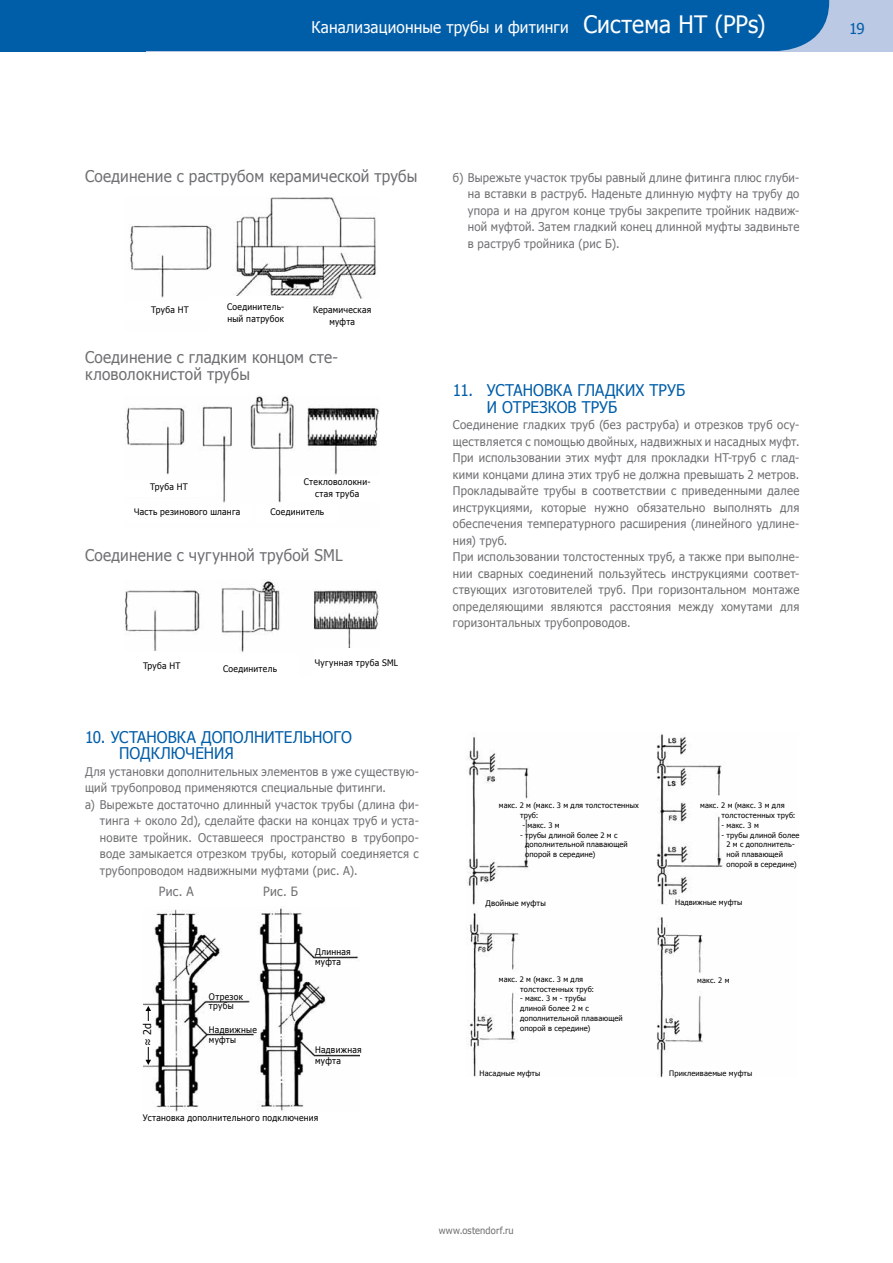
<style>
.page{position:relative;width:893px;height:1263px;background:#fff}
.page>*{position:absolute;margin:0;border:0;box-sizing:border-box;transform-origin:0 0}
.t1{font:16.2px/16.5px "Tahoma";letter-spacing:.01em;color:#6f7072;scale:.95 1}
.t2{font:16.2px/16.5px "Tahoma";letter-spacing:.005em;color:#005da8;scale:.95 1}
.t3{font:16.2px "Tahoma";letter-spacing:.01em;color:#fff;scale:.95 1}
.t4{font:15px "Tahoma";color:#005da8}
.t5{font:12.75px "Tahoma";letter-spacing:.02em;color:#6f7072;scale:.95 1}
.t6{font:12px/16.5px "Tahoma";letter-spacing:.025em;color:#6f7072;text-align:justify;scale:.95 1}
.t7{font:10.65px "Tahoma";color:#000}
.t8{font:9.75px "Tahoma";letter-spacing:.02em;color:#6f7072;scale:.95 1}
.t9{font:9px/12px "Tahoma";letter-spacing:.03em;color:#000;scale:.95 1}
.t10{font:7.8px "Tahoma";letter-spacing:.02em;color:#000}
.t11{font:7.5px/9.8px "Tahoma";letter-spacing:.02em;color:#000}
.s1{font-size:24px}
</style>
<div class="page">
<div style="left:0;top:0;width:893px;height:51px;background:#bcc9e4"></div>
<div style="left:146px;top:0;width:683px;height:51px;background:#005da8"></div>
<div style="left:0;top:0;width:146px;height:51px;background:#005da8"></div>
<img style="left:130px;top:197px;width:247px;height:102px">
<img style="left:125px;top:395px;width:254px;height:108px">
<img style="left:125px;top:581px;width:254px;height:71px">
<div style="left:209px;top:297px;width:93px;height:34px;background:#fff"></div>
<div style="left:123px;top:480px;width:92px;height:16px;background:#fff"></div>
<div style="left:287px;top:477px;width:101px;height:25px;background:#fff"></div>
<div style="left:111px;top:651px;width:101px;height:31px;background:#fff"></div>
<div style="left:313px;top:648px;width:87px;height:31px;background:#fff"></div>
<img style="left:143px;top:908px;width:217px;height:203px">
<hr style="left:148px;top:1010px;width:1px;height:51px;background:#000">
<svg style="left:145px;top:1060px;width:6px;height:5px"></svg>
<svg style="left:145px;top:1006px;width:6px;height:5px"></svg>
<div style="left:143px;top:1021px;width:10px;height:26px;background:#fff"></div>
<img style="left:467px;top:734px;width:256px;height:344px">
<h1 class="t3" style="left:311px;top:16px;width:479px">Канализационные трубы и фитинги <span class="s1">Система HT (PPs)</span></h1>
<p class="t4" style="left:849px;top:19px;width:17px">19</p>
<h1 class="t1" style="left:85px;top:167px;width:351px">Соединение с раструбом керамической трубы</h1>
<p class="t9" style="left:151px;top:303px;width:41px">Труба НТ</p>
<p class="t9" style="left:227px;top:300px;width:62px">Соединитель&shy;ный патрубок</p>
<p class="t9" style="left:313px;top:303px;width:63px;text-align:center">Керамическая муфта</p>
<h1 class="t1" style="left:85px;top:348px;width:268px">Соединение с гладким концом сте&shy;кловолокнистой трубы</h1>
<p class="t9" style="left:304px;top:476px;width:72px;text-align:center">Стекловолокни&shy;стая труба</p>
<p class="t9" style="left:150px;top:480px;width:41px">Труба НТ</p>
<p class="t9" style="left:134px;top:505px;width:113px">Часть резинового шланга</p>
<p class="t9" style="left:270px;top:505px;width:58px">Соединитель</p>
<h1 class="t1" style="left:85px;top:546px;width:273px">Соединение с чугунной трубой SML</h1>
<p class="t9" style="left:143px;top:659px;width:41px">Труба НТ</p>
<p class="t9" style="left:223px;top:662px;width:58px">Соединитель</p>
<p class="t9" style="left:315px;top:656px;width:89px">Чугунная труба SML</p>
<h1 class="t2" style="left:119px;top:728px;width:247px;text-indent:-34px">10. УСТАНОВКА ДОПОЛНИТЕЛЬНОГО<br>ПОДКЛЮЧЕНИЯ</h1>
<p class="t6" style="left:85px;top:763px;width:353px">Для установки дополнительных элементов в уже существую-</p>
<p class="t6" style="left:85px;top:779px;width:318px">щий трубопровод применяются специальные фитинги.</p>
<p class="t6" style="left:85px;top:796px;width:353px">a) Вырежьте достаточно длинный участок трубы (длина фи-</p>
<p class="t6" style="left:100px;top:812px;width:337px">тинга + около 2d), сделайте фаски на концах труб и уста-</p>
<p class="t6" style="left:100px;top:829px;width:337px">новите тройник. Оставшееся пространство в трубопро-</p>
<p class="t6" style="left:100px;top:845px;width:337px">воде замыкается отрезком трубы, который соединяется с</p>
<p class="t6" style="left:100px;top:862px;width:273px">трубопроводом надвижными муфтами (рис. А).</p>
<p class="t5" style="left:159px;top:883px;width:38px">Рис. А</p>
<p class="t5" style="left:263px;top:883px;width:38px">Рис. Б</p>
<p class="t7" style="left:140px;top:1046px;width:24px;rotate:-90deg">≈ 2d</p>
<p class="t9" style="left:209px;top:991px;width:37px;line-height:9.8px">Отрезок трубы</p>
<p class="t9" style="left:209px;top:1024px;width:52px;line-height:10.5px">Надвижные муфты</p>
<p class="t9" style="left:315px;top:946px;width:39px;line-height:10.5px">Длинная муфта</p>
<p class="t9" style="left:315px;top:1044px;width:50px;line-height:10.5px">Надвижная муфта</p>
<p class="t9" style="left:143px;top:1111px;width:186px">Установка дополнительного подключения</p>
<p class="t6" style="left:468px;top:169px;width:351px;text-indent:-15px">б) Вырежьте участок трубы равный длине фитинга плюс глуби&shy;на вставки в раструб. Наденьте длинную муфту на трубу до упора и на другом конце трубы закрепите тройник надвиж&shy;ной муфтой. Затем гладкий конец длинной муфты задвиньте в раструб тройника (рис Б).</p>
<h1 class="t2" style="left:487px;top:381px;width:210px;text-indent:-34px">11. УСТАНОВКА ГЛАДКИХ ТРУБ<br>И ОТРЕЗКОВ ТРУБ</h1>
<p class="t6" style="left:453px;top:416px;width:366px;text-align:left">Соединение гладких труб (без раструба) и отрезков труб осу&shy;ществляется с помощью двойных, надвижных и насадных муфт.<br>При использовании этих муфт для прокладки НТ-труб с глад&shy;кими концами длина этих труб не должна превышать 2 метров.<br>Прокладывайте трубы в соответствии с приведенными далее инструкциями, которые нужно обязательно выполнять для обеспечения температурного расширения (линейного удлине&shy;ния) труб.<br>При использовании толстостенных труб, а также при выполне&shy;нии сварных соединений пользуйтесь инструкциями соответ&shy;ствующих изготовителей труб. При горизонтальном монтаже определяющими являются расстояния между хомутами для горизонтальных трубопроводов.</p>
<p class="t11" style="left:520px;top:800px;width:120px;text-indent:-21px">макс. 2 м (макс. 3 м для толстостенных труб:</p>
<p class="t11" style="left:522px;top:820px;width:39px">- макс. 3 м</p>
<p class="t11" style="left:525px;top:830px;width:104px;text-indent:-5px">- трубы длиной более 2 м с дополнительной плавающей опорой в середине)</p>
<p class="t11" style="left:721px;top:800px;width:76px;text-indent:-21px">макс. 2 м (макс. 3 м для толстостенных труб:</p>
<p class="t11" style="left:721px;top:820px;width:39px">- макс. 3 м</p>
<p class="t11" style="left:726px;top:830px;width:74px;text-indent:-5px">- трубы длиной более<br>2 м с дополнитель&shy;ной плавающей опорой в середине)</p>
<p class="t10" style="left:485px;top:897px;width:62px">Двойные муфты</p>
<p class="t11" style="left:675px;top:897px;width:69px">Надвижные муфты</p>
<p class="t11" style="left:520px;top:974px;width:76px;text-indent:-21px">макс. 2 м (макс. 3 м для толстостенных труб:</p>
<p class="t11" style="left:520px;top:993px;width:104px">- макс. 3 м - трубы<br>длиной более 2 м с дополнительной плавающей опорой в середине)</p>
<p class="t11" style="left:697px;top:975px;width:34px">макс. 2 м</p>
<p class="t11" style="left:480px;top:1068px;width:62px">Насадные муфты</p>
<p class="t11" style="left:669px;top:1068px;width:85px">Приклеиваемые муфты</p>
<p class="t8" style="left:439px;top:1225px;width:81px">www.ostendorf.ru</p>
</div>
